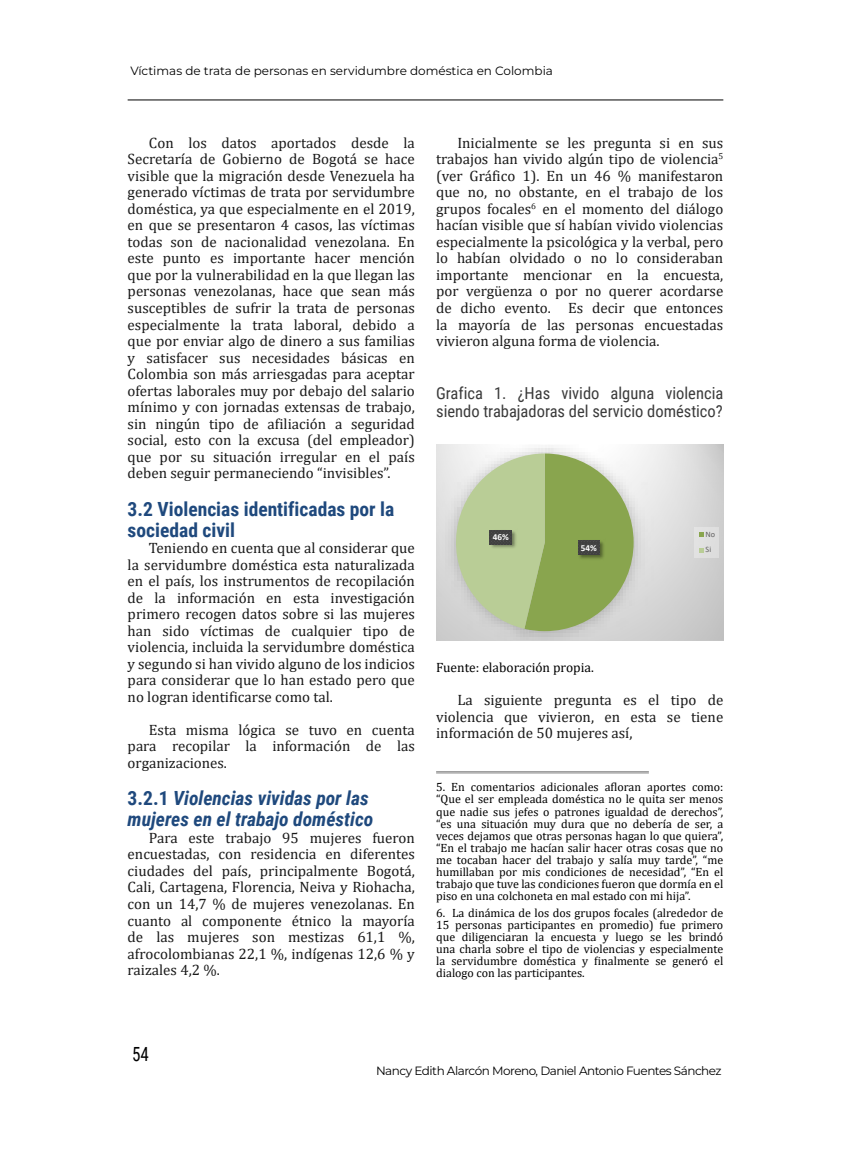
<style>
.page{position:relative;width:851px;height:1149px;background:#fff}
.page>*{position:absolute;margin:0;border:0;box-sizing:border-box;transform-origin:0 0}
.t1{font:italic 700 19.5px/21px "Roboto Condensed";color:#1f497d}
.t2{font:700 19.5px/21px "Roboto Condensed";color:#1f497d}
.t3{font:19.5px "Roboto Condensed";color:#000;scale:.87 1}
.t4{font:16.5px/18px "Roboto Condensed";color:#3a3a3a}
.t5{font:15px/16.5px "Cambria";color:#1a1a1a;text-align:justify}
.t6{font:13.5px "Cambria";color:#000}
.t7{font:12px/12px "Cambria";color:#000;text-align:justify}
.t8{font:100 12px "Montserrat";color:#000}
.t9{font:100 12px "Montserrat";letter-spacing:-.025em;color:#000}
.t10{font:700 9.15px "Calibri";color:#fff}
.t11{font:8.25px/15.5px "Calibri";color:#646363}
.s1{font-style:normal}
</style>
<div class="page">
<hr style="left:128px;top:99px;width:595px;height:1px;background:#000">
<hr style="left:436px;top:771px;width:212px;height:1px;background:#878787">
<hr style="left:436px;top:772px;width:212px;height:1px;background:#878787">
<svg style="left:436px;top:444px;width:287px;height:196px;background:#bfcaab"></svg>
<p class="t8" style="left:130px;top:63px;width:424px">Víctimas de trata de personas en servidumbre doméstica en Colombia</p>
<p class="t5" style="left:128px;top:134px;width:289px;text-indent:21px">Con los datos aportados desde la Secretaría de Gobierno de Bogotá se hace visible que la migración desde Venezuela ha generado víctimas de trata por servidumbre doméstica, ya que especialmente en el 2019, en que se presentaron 4 casos, las víctimas todas son de nacionalidad venezolana. En este punto es importante hacer mención que por la vulnerabilidad en la que llegan las personas venezolanas, hace que sean más susceptibles de sufrir la trata de personas especialmente la trata laboral, debido a que por enviar algo de dinero a sus familias y satisfacer sus necesidades básicas en Colombia son más arriesgadas para aceptar ofertas laborales muy por debajo del salario mínimo y con jornadas extensas de trabajo, sin ningún tipo de afiliación a seguridad social, esto con la excusa (del empleador) que por su situación irregular en el país deben seguir permaneciendo “invisibles”.</p>
<h1 class="t2" style="left:128px;top:497px;width:268px">3.2 Violencias identificadas por la sociedad civil</h1>
<p class="t5" style="left:128px;top:539px;width:289px;text-indent:21px">Teniendo en cuenta que al considerar que la servidumbre doméstica esta naturalizada en el país, los instrumentos de recopilación de la información en esta investigación primero recogen datos sobre si las mujeres han sido víctimas de cualquier tipo de violencia, incluida la servidumbre doméstica y segundo si han vivido alguno de los indicios para considerar que lo han estado pero que no logran identificarse como tal.</p>
<p class="t5" style="left:128px;top:721px;width:288px;text-indent:21px">Esta misma lógica se tuvo en cuenta para recopilar la información de las organizaciones.</p>
<h1 class="t1" style="left:128px;top:787px;width:247px"><span class="s1">3.2.1</span> Violencias vividas por las mujeres en el trabajo doméstico</h1>
<p class="t5" style="left:128px;top:829px;width:289px;text-indent:21px">Para este trabajo 95 mujeres fueron encuestadas, con residencia en diferentes ciudades del país, principalmente Bogotá, Cali, Cartagena, Florencia, Neiva y Riohacha, con un 14,7 % de mujeres venezolanas. En cuanto al componente étnico la mayoría de las mujeres son mestizas 61,1 %, afrocolombianas 22,1 %, indígenas 12,6 % y raizales 4,2 %.</p>
<p class="t5" style="left:436px;top:134px;width:289px;text-indent:21px">Inicialmente se les pregunta si en sus trabajos han vivido algún tipo de violencia<sup>5 </sup>(ver Gráfico 1). En un 46 % manifestaron que no, no obstante, en el trabajo de los grupos focales<sup>6</sup> en el momento del diálogo hacían visible que sí habían vivido violencias especialmente la psicológica y la verbal, pero lo habían olvidado o no lo consideraban importante mencionar en la encuesta, por vergüenza o por no querer acordarse de dicho evento. Es decir que entonces la mayoría de las personas encuestadas vivieron alguna forma de violencia.</p>
<p class="t4" style="left:436px;top:383px;width:289px">Grafica 1. ¿Has vivido alguna violencia siendo trabajadoras del servicio doméstico?</p>
<p class="t10" style="left:492px;top:530px;width:18px">46%</p>
<p class="t11" style="left:705px;top:526px;width:11px">No<br>Si</p>
<p class="t10" style="left:580px;top:541px;width:18px">54%</p>
<p class="t6" style="left:436px;top:659px;width:159px">Fuente: elaboración propia.</p>
<p class="t5" style="left:436px;top:691px;width:289px;text-indent:21px">La siguiente pregunta es el tipo de violencia que vivieron, en esta se tiene información de 50 mujeres así,</p>
<p class="t7" style="left:436px;top:781px;width:289px">5. En comentarios adicionales afloran aportes como: “Que el ser empleada doméstica no le quita ser menos que nadie sus jefes o patrones igualdad de derechos”, “es una situación muy dura que no debería de ser, a veces dejamos que otras personas hagan lo que quiera”, “En el trabajo me hacían salir hacer otras cosas que no me tocaban hacer del trabajo y salía muy tarde”, “me humillaban por mis condiciones de necesidad”, “En el trabajo que tuve las condiciones fueron que dormía en el piso en una colchoneta en mal estado con mi hija”.</p>
<p class="t7" style="left:436px;top:906px;width:289px">6. La dinámica de los dos grupos focales (alrededor de 15 personas participantes en promedio) fue primero que diligenciaran la encuesta y luego se les brindó una charla sobre el tipo de violencias y especialmente la servidumbre doméstica y finalmente se generó el dialogo con las participantes.</p>
<h1 class="t3" style="left:132px;top:1040px;width:21px">54</h1>
<p class="t9" style="left:376px;top:1062px;width:347px">Nancy Edith Alarcón Moreno, Daniel Antonio Fuentes Sánchez</p>
</div>
